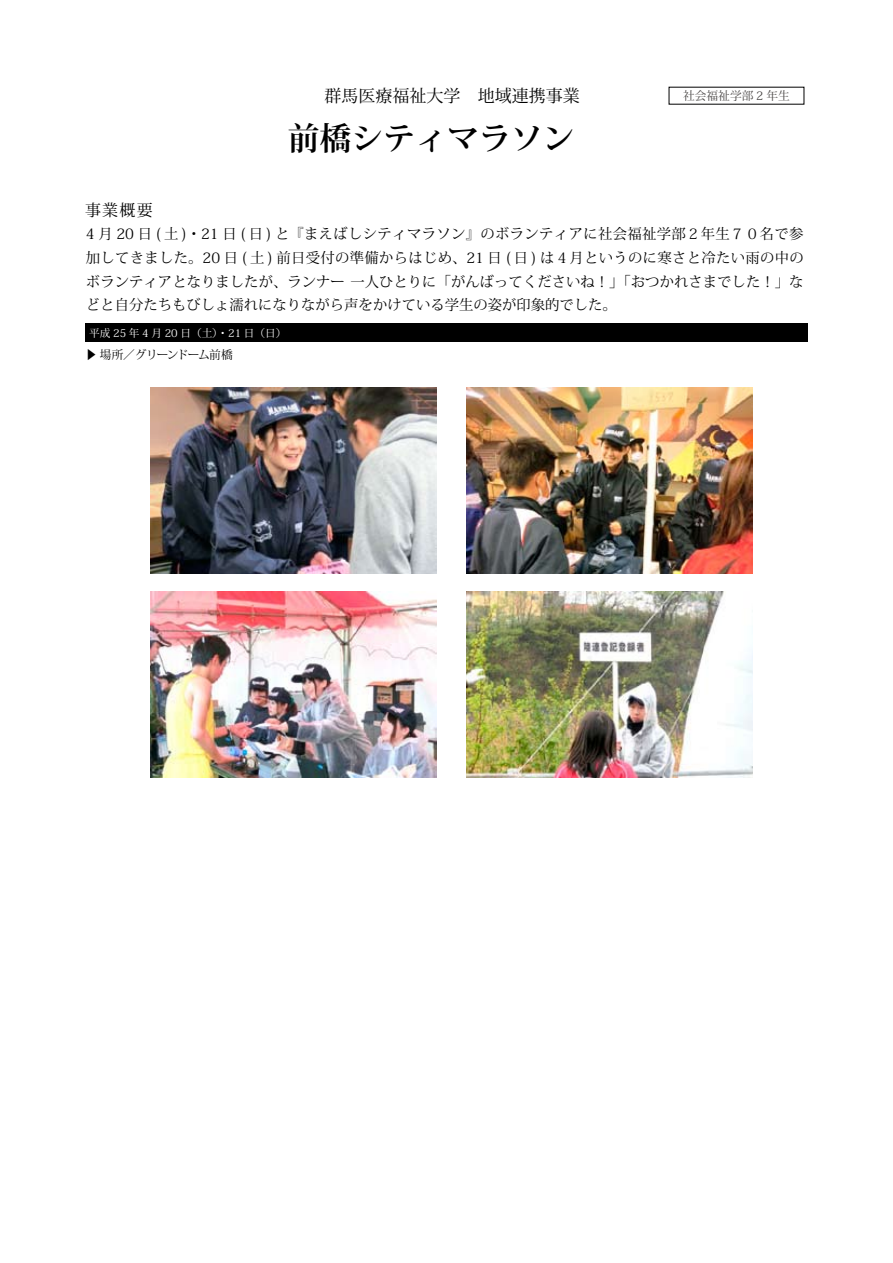
<style>
.page{position:relative;width:893px;height:1263px;background:#fff}
.page>*{position:absolute;margin:0;border:0;box-sizing:border-box;transform-origin:0 0}
.t1{font:700 31.95px "Koz Min Pro";color:#000}
.t2{font:16.95px "Koz Min Pro";color:#000}
.t3{font:15.9px "Koz Min Pro";color:#000}
.t4{font:14.4px/23.9px "Koz Min Pro";color:#000;text-align:justify}
.t5{font:11.7px "Koz Min Pro";letter-spacing:-.075em;color:#000}
.t6{font:11.7px "Koz Min Pro";color:#444140}
.t7{font:10.65px "Koz Min Pro";color:#fff}
</style>
<div class="page">
<div style="left:85px;top:323px;width:723px;height:19px;background:#000"></div>
<img style="left:151px;top:387px;width:286px;height:187px">
<img style="left:466px;top:387px;width:287px;height:187px">
<img style="left:151px;top:591px;width:286px;height:186px">
<img style="left:466px;top:591px;width:287px;height:186px">
<p class="t2" style="left:325px;top:84px;width:257px">群馬医療福祉大学　地域連携事業</p>
<h1 class="t1" style="left:288px;top:115px;width:289px">前橋シティマラソン</h1>
<p class="t6" style="left:683px;top:88px;width:108px">社会福祉学部 2 年生</p>
<p class="t3" style="left:85px;top:199px;width:69px">事業概要</p>
<p class="t4" style="left:86px;top:221px;width:719px">4 月 20 日 土( )・21 日 日( と) 『まえばしシティマラソン』のボランティアに社会福祉学部２年生７０名で参加してきました。20 日 土( ) 前日受付の準備からはじめ、21 日 日( は) ４月というのに寒さと冷たい雨の中のボランティアとなりましたが、ランナー一人ひとりに「がんばってくださいね！」「おつかれさまでした！」などと自分たちもびしょ濡れになりながら声をかけている学生の姿が印象的でした。</p>
<p class="t7" style="left:89px;top:325px;width:199px">平成 25 年 4 月 20 日（土）・21 日（日(</p>
<p class="t5" style="left:85px;top:346px;width:149px">▶ 場所／グリーンドーム前橋</p>
</div>
